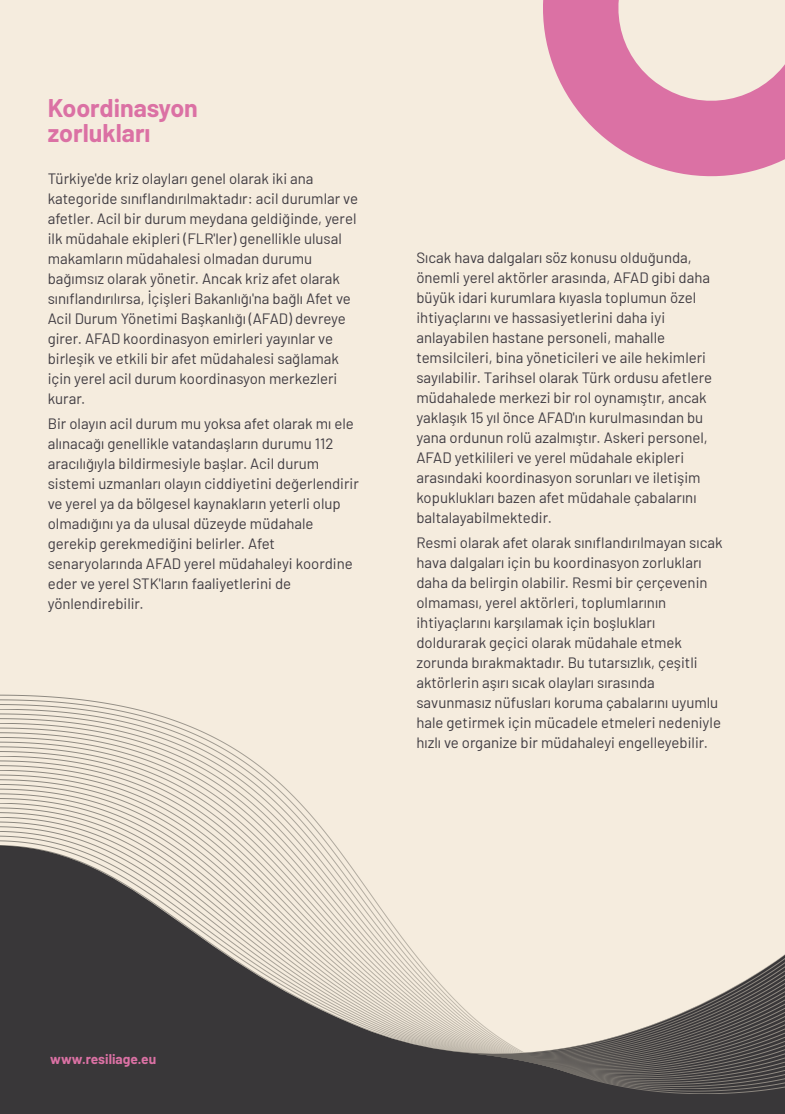
<style>
.page{position:relative;width:785px;height:1114px;background:#fff}
.page>*{position:absolute;margin:0;border:0;box-sizing:border-box;transform-origin:0 0}
.t1{font:700 25px/25px "Barlow";color:#db71a4}
.t2{font:15px/20px "Barlow";color:#403c42}
.t3{font:700 13.75px "Barlow";color:#db71a4}
</style>
<div class="page">
<div style="left:0;top:0;width:785px;height:1106px;background:#f5ecde"></div>
<div style="left:0;top:1094px;width:785px;height:20px;background:#393739"></div>
<svg style="left:0;top:695px;width:785px;height:399px"></svg>
<svg style="left:0;top:704px;width:785px;height:385px"></svg>
<svg style="left:0;top:732px;width:785px;height:345px"></svg>
<svg style="left:0;top:756px;width:785px;height:314px"></svg>
<svg style="left:0;top:770px;width:785px;height:296px"></svg>
<svg style="left:0;top:779px;width:785px;height:285px"></svg>
<svg style="left:0;top:784px;width:785px;height:279px"></svg>
<svg style="left:0;top:793px;width:785px;height:268px"></svg>
<svg style="left:0;top:798px;width:785px;height:262px"></svg>
<svg style="left:0;top:812px;width:785px;height:246px"></svg>
<svg style="left:0;top:817px;width:785px;height:5px"></svg>
<svg style="left:0;top:822px;width:785px;height:235px"></svg>
<svg style="left:0;top:826px;width:785px;height:230px"></svg>
<svg style="left:0;top:831px;width:785px;height:5px"></svg>
<svg style="left:0;top:836px;width:785px;height:219px"></svg>
<svg style="left:0;top:840px;width:785px;height:5px"></svg>
<svg style="left:0;top:845px;width:785px;height:209px"></svg>
<svg style="left:543px;top:0;width:242px;height:177px;fill:#db71a4"></svg>
<h1 class="t1" style="left:48px;top:94px;width:152px">Koordinasyon zorlukları</h1>
<p class="t2" style="left:48px;top:167px;width:312px">Türkiye'de kriz olayları genel olarak iki ana kategoride sınıflandırılmaktadır: acil durumlar ve afetler. Acil bir durum meydana geldiğinde, yerel ilk müdahale ekipleri (FLR'ler) genellikle ulusal makamların müdahalesi olmadan durumu bağımsız olarak yönetir. Ancak kriz afet olarak sınıflandırılırsa, İçişleri Bakanlığı'na bağlı Afet ve Acil Durum Yönetimi Başkanlığı (AFAD) devreye girer. AFAD koordinasyon emirleri yayınlar ve birleşik ve etkili bir afet müdahalesi sağlamak için yerel acil durum koordinasyon merkezleri kurar.</p>
<p class="t2" style="left:48px;top:412px;width:313px">Bir olayın acil durum mu yoksa afet olarak mı ele alınacağı genellikle vatandaşların durumu 112 aracılığıyla bildirmesiyle başlar. Acil durum sistemi uzmanları olayın ciddiyetini değerlendirir ve yerel ya da bölgesel kaynakların yeterli olup olmadığını ya da ulusal düzeyde müdahale gerekip gerekmediğini belirler. Afet senaryolarında AFAD yerel müdahaleyi koordine eder ve yerel STK'ların faaliyetlerini de yönlendirebilir.</p>
<p class="t2" style="left:416px;top:246px;width:297px">Sıcak hava dalgaları söz konusu olduğunda, önemli yerel aktörler arasında, AFAD gibi daha büyük idari kurumlara kıyasla toplumun özel ihtiyaçlarını ve hassasiyetlerini daha iyi anlayabilen hastane personeli, mahalle temsilcileri, bina yöneticileri ve aile hekimleri sayılabilir. Tarihsel olarak Türk ordusu afetlere müdahalede merkezi bir rol oynamıştır, ancak yaklaşık 15 yıl önce AFAD'ın kurulmasından bu yana ordunun rolü azalmıştır. Askeri personel, AFAD yetkilileri ve yerel müdahale ekipleri arasındaki koordinasyon sorunları ve iletişim kopuklukları bazen afet müdahale çabalarını baltalayabilmektedir.</p>
<p class="t2" style="left:416px;top:531px;width:308px">Resmi olarak afet olarak sınıflandırılmayan sıcak hava dalgaları için bu koordinasyon zorlukları daha da belirgin olabilir. Resmi bir çerçevenin olmaması, yerel aktörleri, toplumlarının ihtiyaçlarını karşılamak için boşlukları doldurarak geçici olarak müdahale etmek zorunda bırakmaktadır. Bu tutarsızlık, çeşitli aktörlerin aşırı sıcak olayları sırasında savunmasız nüfusları koruma çabalarını uyumlu hale getirmek için mücadele etmeleri nedeniyle hızlı ve organize bir müdahaleyi engelleyebilir.</p>
<p class="t3" style="left:50px;top:1054px;width:108px">www.resiliage.eu</p>
</div>
